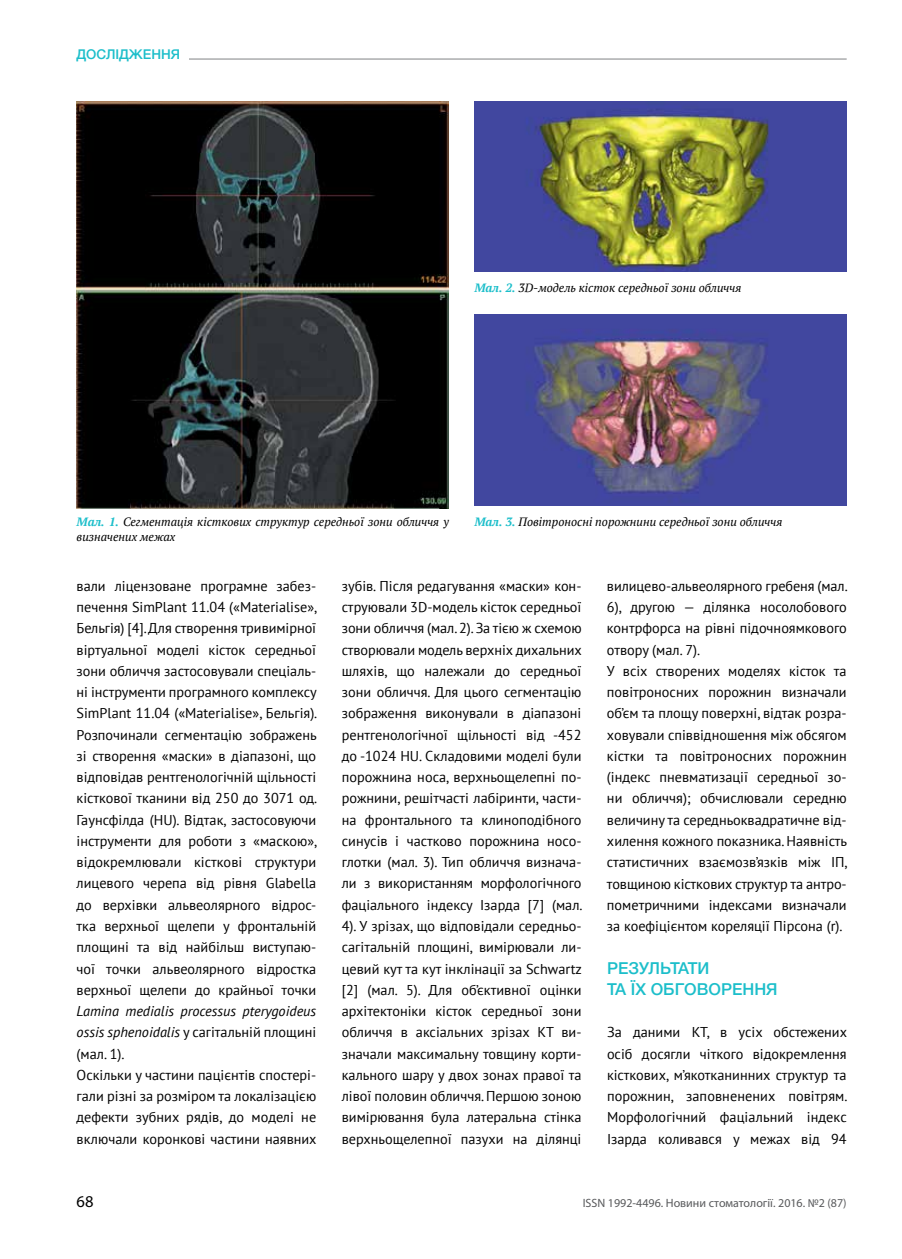
<style>
.page{position:relative;width:902px;height:1259px;background:#fff}
.page>*{position:absolute;margin:0;border:0;box-sizing:border-box;transform-origin:0 0}
.t1{font:500 16.5px/21.3px "Helvetica Neue LTW1 G";color:#1cbeca}
.t2{font:16.5px "Myriad Pro";color:#000}
.t3{font:14.25px/21.3px "PT Sans";color:#000;text-align:justify}
.t4{font:500 13.5px "Helvetica Neue LTW1 G";color:#1cbeca}
.t5{font:italic 12px/15px "PT Serif";color:#000}
.t6{font:12px "Myriad Pro";color:#58595b}
.s1{font-weight:700;color:#1cbeca}
.s2{font-style:italic}
</style>
<div class="page">
<hr style="left:77px;top:59px;width:769px;height:1px;background:#808285">
<div style="left:77px;top:40px;width:112px;height:27px;background:#fff"></div>
<img style="left:77px;top:102px;width:372px;height:406px">
<img style="left:474px;top:102px;width:372px;height:170px">
<img style="left:474px;top:314px;width:372px;height:191px">
<p class="t4" style="left:77px;top:46px;width:105px">ДОСЛІДЖЕННЯ</p>
<p class="t5" style="left:474px;top:280px;width:268px"><span class="s1">Мал. 2.</span> 3D-модель кісток середньої зони обличчя</p>
<p class="t5" style="left:77px;top:514px;width:374px"><span class="s1">Мал. 1.</span> Сегментація кісткових структур середньої зони обличчя у визначених межах</p>
<p class="t5" style="left:474px;top:514px;width:309px"><span class="s1">Мал. 3.</span> Повітроносні порожнини середньої зони обличчя</p>
<p class="t3" style="left:77px;top:575px;width:242px">вали ліцензоване програмне забез&shy;печення SimPlant 11.04 («Materialise», Бельгія) [4]. Для створення тривимірної віртуальної моделі кісток середньої зони обличчя застосовували спеціаль&shy;ні інструменти програмного комплексу SimPlant 11.04 («Materialise», Бельгія).<br>Розпочинали сегментацію зображень зі створення «маски» в діапазоні, що відповідав рентгенологічній щільності кісткової тканини від 250 до 3071 од.<br>Гаунсфілда (HU). Відтак, застосовуючи інструменти для роботи з «маскою», відокремлювали кісткові структури лицевого черепа від рівня Glabella до верхівки альвеолярного відрос&shy;тка верхньої щелепи у фронтальній площині та від найбільш виступаю&shy;чої точки альвеолярного відростка верхньої щелепи до крайньої точки</p>
<p class="t3" style="left:77px;top:1000px;width:241px;text-align:left"><span class="s2">Lamina medialis processus pterygoideus ossis sphenoidalis</span> у сагітальній площині (мал. 1).<br>Оскільки у частини пацієнтів спостері&shy;гали різні за розміром та локалізацією дефекти зубних рядів, до моделі не включали коронкові частини наявних</p>
<p class="t3" style="left:342px;top:575px;width:242px">зубів. Після редагування «маски» кон&shy;струювали 3D-модель кісток середньої зони обличчя (мал. 2). За тією ж схемою створювали модель верхніх дихальних шляхів, що належали до середньої зони обличчя. Для цього сегментацію зображення виконували в діапазоні рентгенологічної щільності від -452 до -1024 HU. Складовими моделі були порожнина носа, верхньощелепні по&shy;рожнини, решітчасті лабіринти, части&shy;на фронтального та клиноподібного синусів і частково порожнина носо&shy;глотки (мал. 3). Тип обличчя визнача&shy;ли з використанням морфологічного фаціального індексу Ізарда [7] (мал.<br>4). У зрізах, що відповідали середньо&shy;сагітальній площині, вимірювали ли&shy;цевий кут та кут інклінації за Schwartz [2] (мал. 5). Для об’єктивної оцінки архітектоніки кісток середньої зони обличчя в аксіальних зрізах КТ ви&shy;значали максимальну товщину корти&shy;кального шару у двох зонах правої та лівої половин обличчя. Першою зоною вимірювання була латеральна стінка верхньощелепної пазухи на ділянці</p>
<p class="t3" style="left:607px;top:575px;width:242px;text-align:left">вилицево-альвеолярного гребеня (мал.<br>6), другою — ділянка носолобового контрфорса на рівні підочноямкового отвору (мал. 7).<br>У всіх створених моделях кісток та повітроносних порожнин визначали об’єм та площу поверхні, відтак розра&shy;ховували співвідношення між обсягом кістки та повітроносних порожнин (індекс пневматизації середньої зо&shy;ни обличчя); обчислювали середню величину та середньоквадратичне від&shy;хилення кожного показника. Наявність статистичних взаємозв’язків між ІП, товщиною кісткових структур та антро&shy;пометричними індексами визначали за коефіцієнтом кореляції Пірсона (r).</p>
<p class="t1" style="left:607px;top:957px;width:172px">РЕЗУЛЬТАТИ<br>ТА ЇХ ОБГОВОРЕННЯ</p>
<p class="t3" style="left:607px;top:1021px;width:242px">За даними КТ, в усіх обстежених осіб досягли чіткого відокремлення кісткових, м’якотканинних структур та порожнин, заповненених повітрям.<br>Морфологічний фаціальний індекс Ізарда коливався у межах від 94</p>
<p class="t2" style="left:77px;top:1191px;width:18px">68</p>
<p class="t6" style="left:582px;top:1196px;width:265px">ISSN 1992-4496. Новини стоматології. 2016. №2 (87)</p>
</div>
